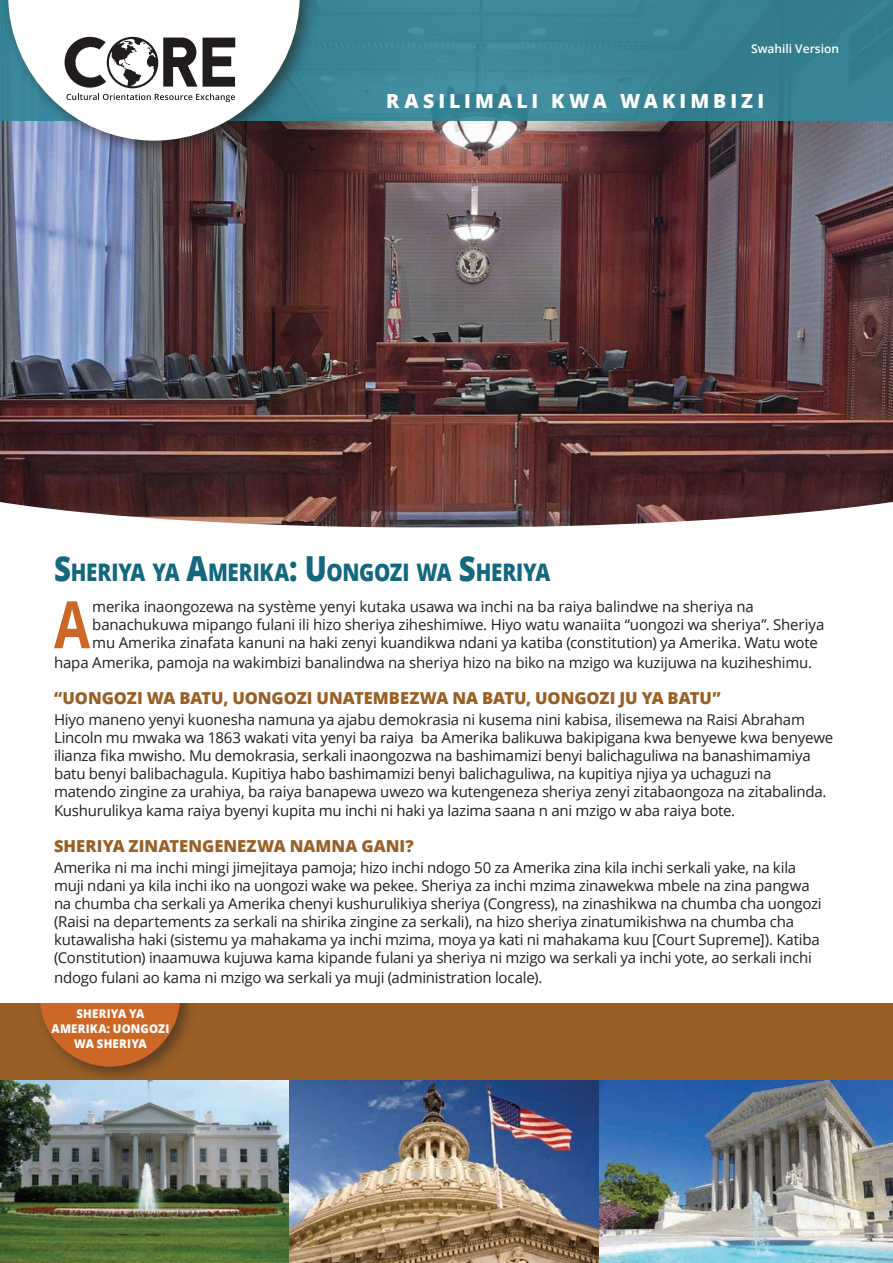
<style>
.page{position:relative;width:893px;height:1263px;background:#fff}
.page>*{position:absolute;margin:0;border:0;box-sizing:border-box;transform-origin:0 0}
.t1{font:700 65.4px "Open Sans";color:#cc6728;scale:.8 1}
.t2{font:800 24.15px "Open Sans";letter-spacing:-.015em;color:#13677e;scale:.85 1}
.t3{font:800 19.5px "Open Sans";letter-spacing:.21em;color:#fff}
.t4{font:800 16.5px "Open Sans";color:#995f25}
.t5{font:15px/18px "Open Sans";letter-spacing:-.015em;color:#231f20}
.t6{font:800 12px/15px "Open Sans";letter-spacing:.015em;color:#fff;text-align:center;scale:.95 1}
.t7{font:600 12px "Open Sans";color:#fff}
.s1{font-size:34.5px}
</style>
<div class="page">
<img style="left:0;top:121px;width:893px;height:407px">
<div style="left:0;top:0;width:893px;height:121px;background:#378495"></div>
<div style="left:0;top:0;width:319px;height:159px;background:#231f20;opacity:.6"></div>
<svg style="left:8px;top:0;width:292px;height:141px"></svg>
<img style="left:0;top:1080px;width:290px;height:183px">
<img style="left:290px;top:1080px;width:310px;height:183px">
<img style="left:600px;top:1080px;width:293px;height:183px">
<div style="left:0;top:1003px;width:893px;height:77px;background:#995f25"></div>
<div style="left:34px;top:1003px;width:164px;height:77px;background:#231f20;opacity:.5"></div>
<svg style="left:40px;top:1003px;width:140px;height:64px"></svg>
<p class="t7" style="left:751px;top:40px;width:89px">Swahili Version</p>
<h3 class="t3" style="left:386px;top:86px;width:379px">RASILIMALI KWA WAKIMBIZI</h3>
<h2 class="t2" style="left:54px;top:554px;width:585px"><span class="s1">S</span>HERIYA YA <span class="s1">A</span>MERIKA<span class="s1">: U</span>ONGOZI WA <span class="s1">S</span>HERIYA</h2>
<h1 class="t1" style="left:54px;top:578px;width:47px">A</h1>
<p class="t5" style="left:92px;top:597px;width:734px">merika inaongozewa na système yenyi kutaka usawa wa inchi na ba raiya balindwe na sheriya na banachukuwa mipango fulani ili hizo sheriya ziheshimiwe. Hiyo watu wanaiita “uongozi wa sheriya”. Sheriya mu Amerika zinafata kanuni na haki zenyi kuandikwa ndani ya katiba (constitution) ya Amerika. Watu wote</p>
<p class="t5" style="left:54px;top:653px;width:760px">hapa Amerika, pamoja na wakimbizi banalindwa na sheriya hizo na biko na mzigo wa kuzijuwa na kuziheshimu.</p>
<p class="t4" style="left:54px;top:685px;width:668px">“UONGOZI WA BATU, UONGOZI UNATEMBEZWA NA BATU, UONGOZI JU YA BATU”</p>
<p class="t5" style="left:54px;top:710px;width:781px">Hiyo maneno yenyi kuonesha namuna ya ajabu demokrasia ni kusema nini kabisa, ilisemewa na Raisi Abraham Lincoln mu mwaka wa 1863 wakati vita yenyi ba raiya ba Amerika balikuwa bakipigana kwa benyewe kwa benyewe ilianza fika mwisho. Mu demokrasia, serkali inaongozwa na bashimamizi benyi balichaguliwa na banashimamiya batu benyi balibachagula. Kupitiya habo bashimamizi benyi balichaguliwa, na kupitiya njiya ya uchaguzi na matendo zingine za urahiya, ba raiya banapewa uwezo wa kutengeneza sheriya zenyi zitabaongoza na zitabalinda.</p>
<p class="t5" style="left:54px;top:801px;width:683px">Kushurulikya kama raiya byenyi kupita mu inchi ni haki ya lazima saana n ani mzigo w aba raiya bote.</p>
<p class="t4" style="left:54px;top:834px;width:361px">SHERIYA ZINATENGENEZWA NAMNA GANI?</p>
<p class="t5" style="left:54px;top:858px;width:769px">Amerika ni ma inchi mingi jimejitaya pamoja; hizo inchi ndogo 50 za Amerika zina kila inchi serkali yake, na kila muji ndani ya kila inchi iko na uongozi wake wa pekee. Sheriya za inchi mzima zinawekwa mbele na zina pangwa na chumba cha serkali ya Amerika chenyi kushurulikiya sheriya (Congress), na zinashikwa na chumba cha uongozi (Raisi na departements za serkali na shirika zingine za serkali), na hizo sheriya zinatumikishwa na chumba cha kutawalisha haki (sistemu ya mahakama ya inchi mzima, moya ya kati ni mahakama kuu [Court Supreme]). Katiba (Constitution) inaamuwa kujuwa kama kipande fulani ya sheriya ni mzigo wa serkali ya inchi yote, ao serkali inchi</p>
<p class="t5" style="left:54px;top:968px;width:490px">ndogo fulani ao kama ni mzigo wa serkali ya muji (administration locale).</p>
<p class="t6" style="left:52px;top:1005px;width:126px">SHERIYA YA<br>AMERIKA: UONGOZI<br>WA SHERIYA</p>
</div>
